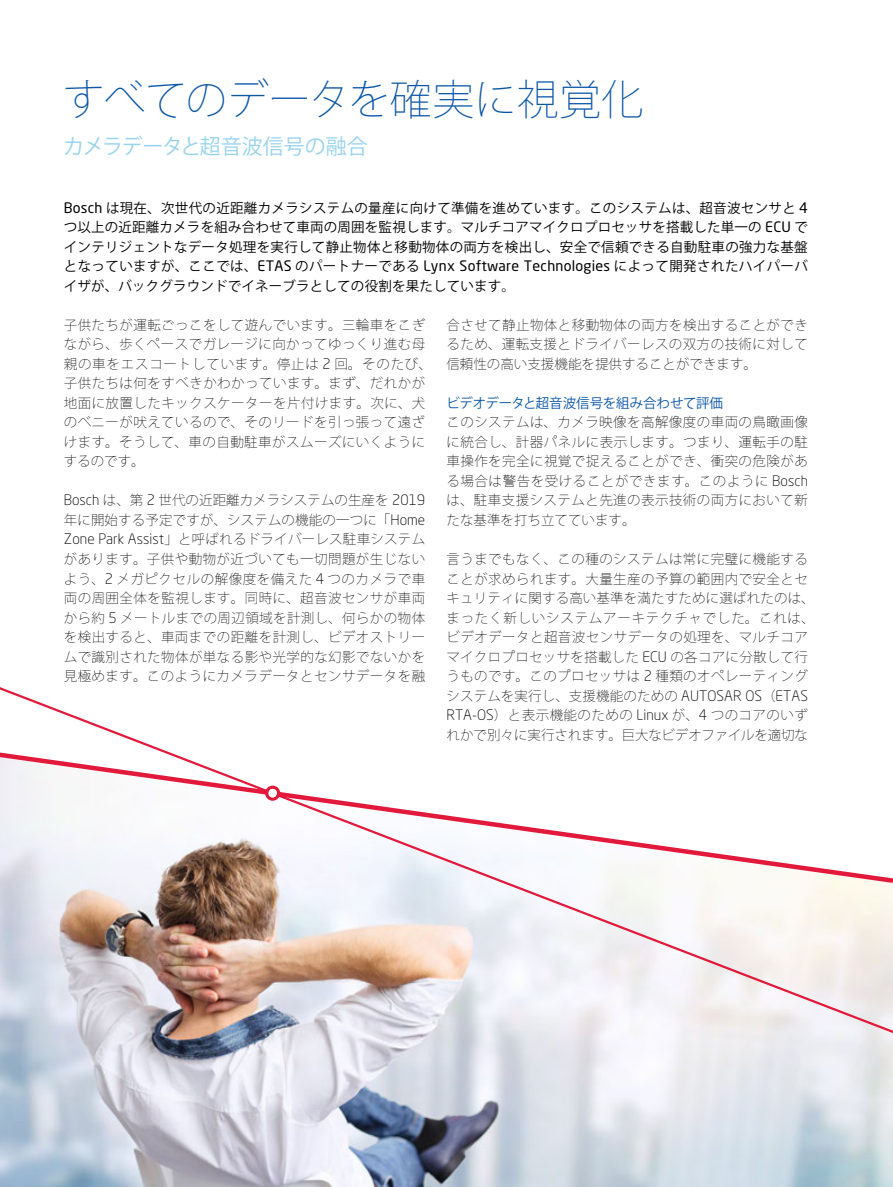
<style>
.page{position:relative;width:893px;height:1187px;background:#fff}
.page>*{position:absolute;margin:0;border:0;box-sizing:border-box;transform-origin:0 0}
.t1{font:200 42px "Koz Go Pr 6 N";letter-spacing:-.01em;color:#0d57a7}
.t2{font:21px "Koz Go Pr 6 N";letter-spacing:-.005em;color:#96d3ed}
.t3{font:200 13.5px/19.5px "Koz Go Pr 6 N";letter-spacing:.03em;color:#000;text-align:justify}
.t4{font:13.5px/19.5px "Koz Go Pr 6 N";letter-spacing:.015em;color:#000;text-align:justify}
.t5{font:13.5px "Koz Go Pr 6 N";letter-spacing:-.015em;color:#0d57a7}
.s1{font-family:"Neo Sans W1 G";font-size:14.25px}
.s2{font-family:"Neo Sans W1 G";font-weight:300;font-size:14.25px}
</style>
<div class="page">
<svg style="left:0;top:687px;width:893px;height:499px"></svg>
<svg style="left:265px;top:785px;width:15px;height:15px"></svg>
<div style="left:268px;top:788px;width:9px;height:9px;background:#fff;border-radius:50%"></div>
<h1 class="t1" style="left:63px;top:76px;width:582px">すべてのデータを確実に視覚化</h1>
<h2 class="t2" style="left:63px;top:135px;width:306px">カメラデータと超音波信号の融合</h2>
<p class="t4" style="left:64px;top:198px;width:746px"><span class="s1">Bosch</span> は現在、次世代の近距離カメラシステムの量産に向けて準備を進めています。このシステムは、超音波センサと <span class="s1">4</span>つ以上の近距離カメラを組み合わせて車両の周囲を監視します。マルチコアマイクロプロセッサを搭載した単一の <span class="s1">ECU</span> でインテリジェントなデータ処理を実行して静止物体と移動物体の両方を検出し、安全で信頼できる自動駐車の強力な基盤となっていますが、ここでは、<span class="s1">ETAS</span> のパートナーである <span class="s1">Lynx Software Technologies</span> によって開発されたハイパーバイザが、バックグラウンドでイネーブラとしての役割を果たしています。</p>
<p class="t3" style="left:64px;top:315px;width:370px;text-align:left">子供たちが運転ごっこをして遊んでいます。三輪車をこぎながら、歩くペースでガレージに向かってゆっくり進む母親の車をエスコートしています。停止は <span class="s2">2</span> 回。そのたび、子供たちは何をすべきかわかっています。まず、だれかが地面に放置したキックスケーターを片付けます。次に、犬のベニーが吠えているので、そのリードを引っ張って遠ざけます。そうして、車の自動駐車がスムーズにいくようにするのです。</p>
<p class="t3" style="left:64px;top:491px;width:363px"><span class="s2">Bosch</span> は、第 <span class="s2">2</span> 世代の近距離カメラシステムの生産を <span class="s2">2019</span>年に開始する予定ですが、システムの機能の一つに「<span class="s2">Home Zone Park Assist</span>」と呼ばれるドライバーレス駐車システムがあります。子供や動物が近づいても一切問題が生じないよう、<span class="s2">2</span> メガピクセルの解像度を備えた <span class="s2">4</span> つのカメラで車両の周囲全体を監視します。同時に、超音波センサが車両から約 <span class="s2">5</span> メートルまでの周辺領域を計測し、何らかの物体を検出すると、車両までの距離を計測し、ビデオストリームで識別された物体が単なる影や光学的な幻影でないかを見極めます。このようにカメラデータとセンサデータを融</p>
<p class="t3" style="left:446px;top:315px;width:363px">合させて静止物体と移動物体の両方を検出することができるため、運転支援とドライバーレスの双方の技術に対して信頼性の高い支援機能を提供することができます。</p>
<p class="t5" style="left:446px;top:395px;width:278px">ビデオデータと超音波信号を組み合わせて評価</p>
<p class="t3" style="left:446px;top:413px;width:363px">このシステムは、カメラ映像を高解像度の車両の鳥瞰画像に統合し、計器パネルに表示します。つまり、運転手の駐車操作を完全に視覚で捉えることができ、衝突の危険がある場合は警告を受けることができます。このように <span class="s2">Bosch</span>は、駐車支援システムと先進の表示技術の両方において新たな基準を打ち立てています。</p>
<p class="t3" style="left:446px;top:549px;width:370px;text-align:left">言うまでもなく、この種のシステムは常に完璧に機能することが求められます。大量生産の予算の範囲内で安全とセキュリティに関する高い基準を満たすために選ばれたのは、まったく新しいシステムアーキテクチャでした。これは、ビデオデータと超音波センサデータの処理を、マルチコアマイクロプロセッサを搭載した <span class="s2">ECU</span> の各コアに分散して行うものです。このプロセッサは <span class="s2">2</span> 種類のオペレーティングシステムを実行し、支援機能のための <span class="s2">AUTOSAR OS</span>（<span class="s2">ETAS<br>RTA-OS</span>）と表示機能のための <span class="s2">Linux</span> が、<span class="s2">4</span> つのコアのいずれかで別々に実行されます。巨大なビデオファイルを適切な</p>
</div>
